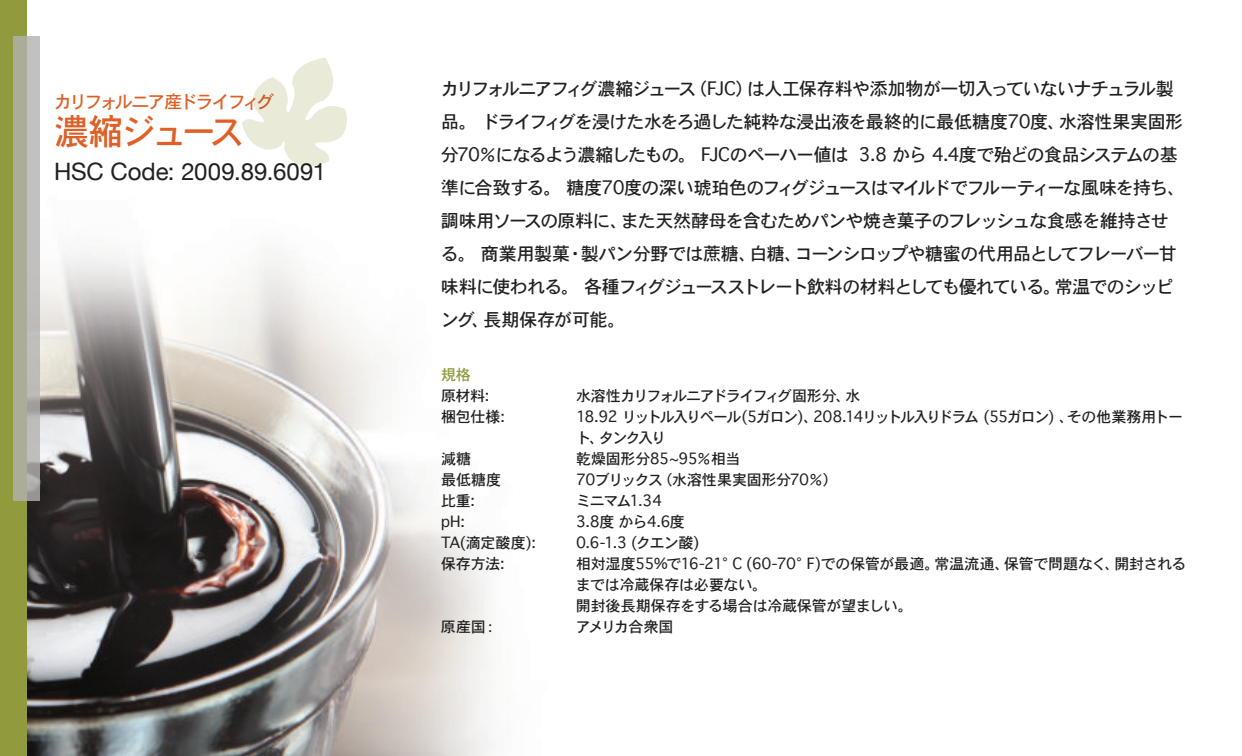
<style>
.page{position:relative;width:1242px;height:756px;background:#fff}
.page>*{position:absolute;margin:0;border:0;box-sizing:border-box;transform-origin:0 0}
.t1{font:36px "Osaka";letter-spacing:-.105em;color:#de6026}
.t2{font:24px "Helvetica Neue";color:#1f201f}
.t3{font:18px/33px "Osaka";letter-spacing:-.055em;color:#1f201f}
.t4{font:18px "Osaka";letter-spacing:-.145em;color:#de6026}
.t5{font:15px/21px "Osaka";letter-spacing:-.035em;color:#1f201f}
.t6{font:15px/21px "Osaka";letter-spacing:-.105em;color:#1f201f}
.t7{font:15px "Osaka";letter-spacing:-.1em;color:#1f201f}
.t8{font:15px "Osaka";letter-spacing:-.095em;color:#1f201f}
.t9{font:15px "Osaka";color:#919a3d}
</style>
<div class="page">
<img style="left:27px;top:36px;width:465px;height:720px">
<svg style="left:242px;top:58px;width:108px;height:118px"></svg>
<div style="left:0;top:0;width:27px;height:756px;background:#919a3d"></div>
<svg style="left:14px;top:37px;width:26px;height:464px;background:#b4b4a9"></svg>
<p class="t4" style="left:54px;top:90px;width:222px">カリフォルニア産ドライフィグ</p>
<h1 class="t1" style="left:54px;top:108px;width:192px">濃縮ジュース</h1>
<h2 class="t2" style="left:54px;top:154px;width:274px">HSC Code: 2009.89.6091</h2>
<p class="t3" style="left:441px;top:72px;width:746px">カリフォルニアフィグ濃縮ジュース（FJC）は人工保存料や添加物が一切入っていないナチュラル製品。ドライフィグを浸けた水をろ過した純粋な浸出液を最終的に最低糖度70度、水溶性果実固形分70％になるよう濃縮したもの。 FJCのペーハー値は 3.8 から 4.4度で殆どの食品システムの基準に合致する。糖度70度の深い琥珀色のフィグジュースはマイルドでフルーティーな風味を持ち、調味用ソースの原料に、また天然酵母を含むためパンや焼き菓子のフレッシュな食感を維持させる。商業用製菓・製パン分野では蔗糖、白糖、コーンシロップや糖蜜の代用品としてフレーバー甘味料に使われる。各種フィグジュースストレート飲料の材料としても優れている。常温でのシッピング、長期保存が可能。</p>
<p class="t9" style="left:441px;top:365px;width:31px">規格</p>
<p class="t5" style="left:441px;top:385px;width:50px">原材料:</p>
<p class="t7" style="left:576px;top:386px;width:286px">水溶性カリフォルニアドライフィグ固形分、水</p>
<p class="t5" style="left:441px;top:406px;width:66px">梱包仕様:</p>
<p class="t6" style="left:576px;top:406px;width:609px">18.92 リットル入りペール(5ガロン)、208.14リットル入りドラム (55ガロン) 、その他業務用トート、タンク入り</p>
<p class="t5" style="left:441px;top:448px;width:32px">減糖</p>
<p class="t5" style="left:576px;top:448px;width:166px">乾燥固形分85~95％相当</p>
<p class="t5" style="left:441px;top:469px;width:62px">最低糖度</p>
<p class="t5" style="left:576px;top:469px;width:263px">70ブリックス（水溶性果実固形分70％）</p>
<p class="t5" style="left:441px;top:490px;width:36px">比重:</p>
<p class="t5" style="left:576px;top:490px;width:88px">ミニマム1.34</p>
<p class="t5" style="left:441px;top:511px;width:26px">pH:</p>
<p class="t5" style="left:576px;top:511px;width:110px">3.8度から4.6度</p>
<p class="t5" style="left:441px;top:532px;width:97px">TA(滴定酸度):</p>
<p class="t5" style="left:576px;top:532px;width:125px">0.6-1.3 (クエン酸)</p>
<p class="t5" style="left:441px;top:553px;width:65px">保存方法:</p>
<p class="t5" style="left:576px;top:553px;width:612px">相対湿度55%で16-21°C (60-70°F)での保管が最適。常温流通、保管で問題なく、開封されるまでは冷蔵保存は必要ない。<br>開封後長期保存をする場合は冷蔵保管が望ましい。</p>
<p class="t5" style="left:441px;top:616px;width:59px">原産国：</p>
<p class="t8" style="left:576px;top:617px;width:99px">アメリカ合衆国</p>
</div>
